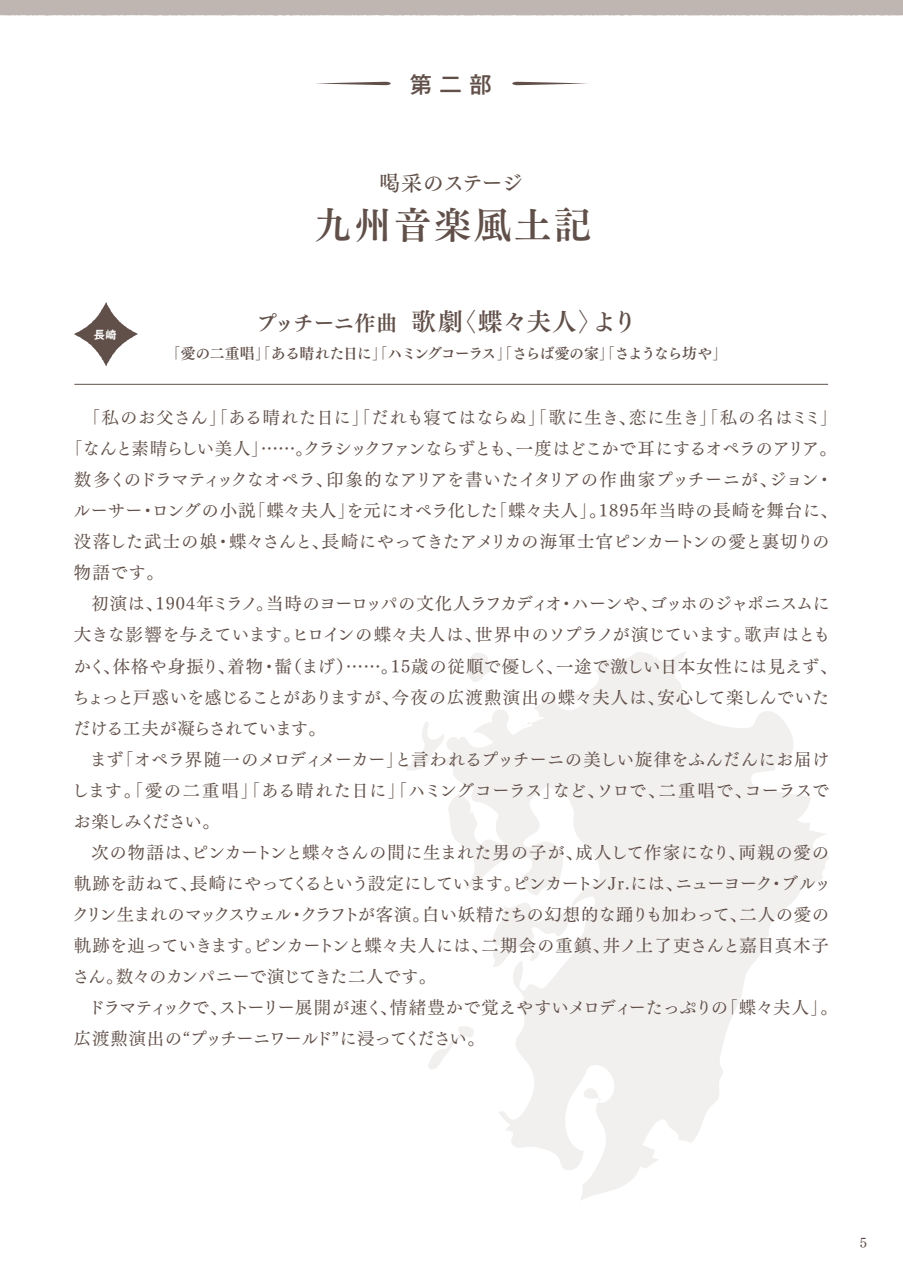
<style>
.page{position:relative;width:903px;height:1275px;background:#fff}
.page>*{position:absolute;margin:0;border:0;box-sizing:border-box;transform-origin:0 0}
.t1{font:37.27px "Tsuku Min Pro B";letter-spacing:.075em;color:#615049}
.t2{font:24.85px "Tsuku Min Pro B";letter-spacing:.01em;color:#615049}
.t3{font:500 22.4px "Gothic MB101 Pro";color:#615049}
.t4{font:21px "Tsuku Min Pro D";letter-spacing:-.03em;color:#615049}
.t5{font:17.32px "Tsuku Min Pro M";letter-spacing:-.015em;color:#615049}
.t6{font:17.32px "Tsuku Min Pro M";letter-spacing:-.06em;color:#615049}
.t7{font:17.32px "Tsuku Min Pro M";letter-spacing:-.05em;color:#615049}
.t8{font:17.32px "Tsuku Min Pro M";letter-spacing:.005em;color:#615049}
.t9{font:17.32px "Tsuku Min Pro M";letter-spacing:.045em;color:#615049}
.t10{font:17.32px "Tsuku Min Pro M";letter-spacing:.015em;color:#615049}
.t11{font:17.32px "Tsuku Min Pro M";letter-spacing:-.04em;color:#615049}
.t12{font:17.32px "Tsuku Min Pro M";letter-spacing:.03em;color:#615049}
.t13{font:17.32px "Tsuku Min Pro M";letter-spacing:-.035em;color:#615049}
.t14{font:17.32px "Tsuku Min Pro M";letter-spacing:-.08em;color:#615049}
.t15{font:14.88px "Tsuku Min Pro B";letter-spacing:-.06em;color:#615049}
.t16{font:13.65px "Tsuku Min Pro M";color:#615049}
.t17{font:700 11.2px "Gothic MB101 Pro De";color:#fff}
.s1{font-size:21px}
</style>
<div class="page">
<svg style="left:445px;top:652px;width:384px;height:548px;fill:#f2f0ef"></svg>
<svg style="left:428px;top:1026px;width:47px;height:44px"></svg>
<svg style="left:492px;top:901px;width:78px;height:66px"></svg>
<svg style="left:406px;top:722px;width:39px;height:49px"></svg>
<svg style="left:466px;top:652px;width:25px;height:31px"></svg>
<hr style="left:74px;top:384px;width:754px;height:1px;background:#615049">
<svg style="left:316px;top:82px;width:75px;height:3px"></svg>
<svg style="left:512px;top:82px;width:75px;height:3px"></svg>
<svg style="left:74px;top:302px;width:64px;height:64px"></svg>
<div style="left:0;top:0;width:903px;height:16px;background:#c0b6b1"></div>
<p class="t3" style="left:410px;top:66px;width:83px">第 二 部</p>
<p class="t17" style="left:94px;top:325px;width:24px">長崎</p>
<p class="t4" style="left:379px;top:164px;width:145px">喝采のステージ</p>
<h1 class="t1" style="left:314px;top:196px;width:279px">九州音楽風土記</h1>
<h2 class="t2" style="left:256px;top:302px;width:383px"><span class="s1">プッチーニ作曲</span> 歌劇〈蝶々夫人〉より</h2>
<p class="t15" style="left:166px;top:342px;width:563px">「愛の二重唱」「ある晴れた日に」「ハミングコーラス」「さらば愛の家」「さようなら坊や」</p>
<p class="t10" style="left:83px;top:402px;width:756px">「私のお父さん」「ある晴れた日に」「だれも寝てはならぬ」「歌に生き、恋に生き」「私の名はミミ」</p>
<p class="t6" style="left:65px;top:433px;width:773px">「なんと素晴らしい美人」……。クラシックファンならずとも、一度はどこかで耳にするオペラのアリア。</p>
<p class="t5" style="left:74px;top:464px;width:760px">数多くのドラマティックなオペラ、印象的なアリアを書いたイタリアの作曲家プッチーニが、ジョン・</p>
<p class="t8" style="left:73px;top:495px;width:766px">ルーサー・ロングの小説「蝶々夫人」を元にオペラ化した「蝶々夫人」。1895年当時の長崎を舞台に、</p>
<p class="t5" style="left:74px;top:526px;width:757px">没落した武士の娘・蝶々さんと、長崎にやってきたアメリカの海軍士官ピンカートンの愛と裏切りの</p>
<p class="t5" style="left:74px;top:557px;width:91px">物語です。</p>
<p class="t6" style="left:91px;top:588px;width:740px">初演は、1904年ミラノ。当時のヨーロッパの文化人ラフカディオ・ハーンや、ゴッホのジャポニスムに</p>
<p class="t5" style="left:74px;top:619px;width:758px">大きな影響を与えています。ヒロインの蝶々夫人は、世界中のソプラノが演じています。歌声はとも</p>
<p class="t9" style="left:73px;top:650px;width:765px">かく、体格や身振り、着物・髷（まげ）……。15歳の従順で優しく、一途で激しい日本女性には見えず、</p>
<p class="t5" style="left:72px;top:681px;width:758px">ちょっと戸惑いを感じることがありますが、今夜の広渡勲演出の蝶々夫人は、安心して楽しんでいた</p>
<p class="t7" style="left:73px;top:712px;width:254px">だける工夫が凝らされています。</p>
<p class="t5" style="left:89px;top:743px;width:741px">まず「オペラ界随一のメロディメーカー」と言われるプッチーニの美しい旋律をふんだんにお届け</p>
<p class="t5" style="left:72px;top:774px;width:759px">します。「愛の二重唱」「ある晴れた日に」「ハミングコーラス」など、ソロで、二重唱で、コーラスで</p>
<p class="t14" style="left:74px;top:805px;width:148px">お楽しみください。</p>
<p class="t12" style="left:91px;top:836px;width:739px">次の物語は、ピンカートンと蝶々さんの間に生まれた男の子が、成人して作家になり、両親の愛の</p>
<p class="t7" style="left:74px;top:867px;width:758px">軌跡を訪ねて、長崎にやってくるという設定にしています。ピンカートンJr.には、ニューヨーク・ブルッ</p>
<p class="t5" style="left:72px;top:898px;width:758px">クリン生まれのマックスウェル・クラフトが客演。白い妖精たちの幻想的な踊りも加わって、二人の愛の</p>
<p class="t5" style="left:74px;top:929px;width:756px">軌跡を辿っていきます。ピンカートンと蝶々夫人には、二期会の重鎮、井ノ上了吏さんと嘉目真木子</p>
<p class="t13" style="left:72px;top:960px;width:365px">さん。数々のカンパニーで演じてきた二人です。</p>
<p class="t11" style="left:88px;top:991px;width:751px">ドラマティックで、ストーリー展開が速く、情緒豊かで覚えやすいメロディーたっぷりの「蝶々夫人」。</p>
<p class="t7" style="left:74px;top:1022px;width:412px">広渡勲演出の“プッチーニワールド”に浸ってください。</p>
<p class="t16" style="left:860px;top:1231px;width:9px">5</p>
</div>
